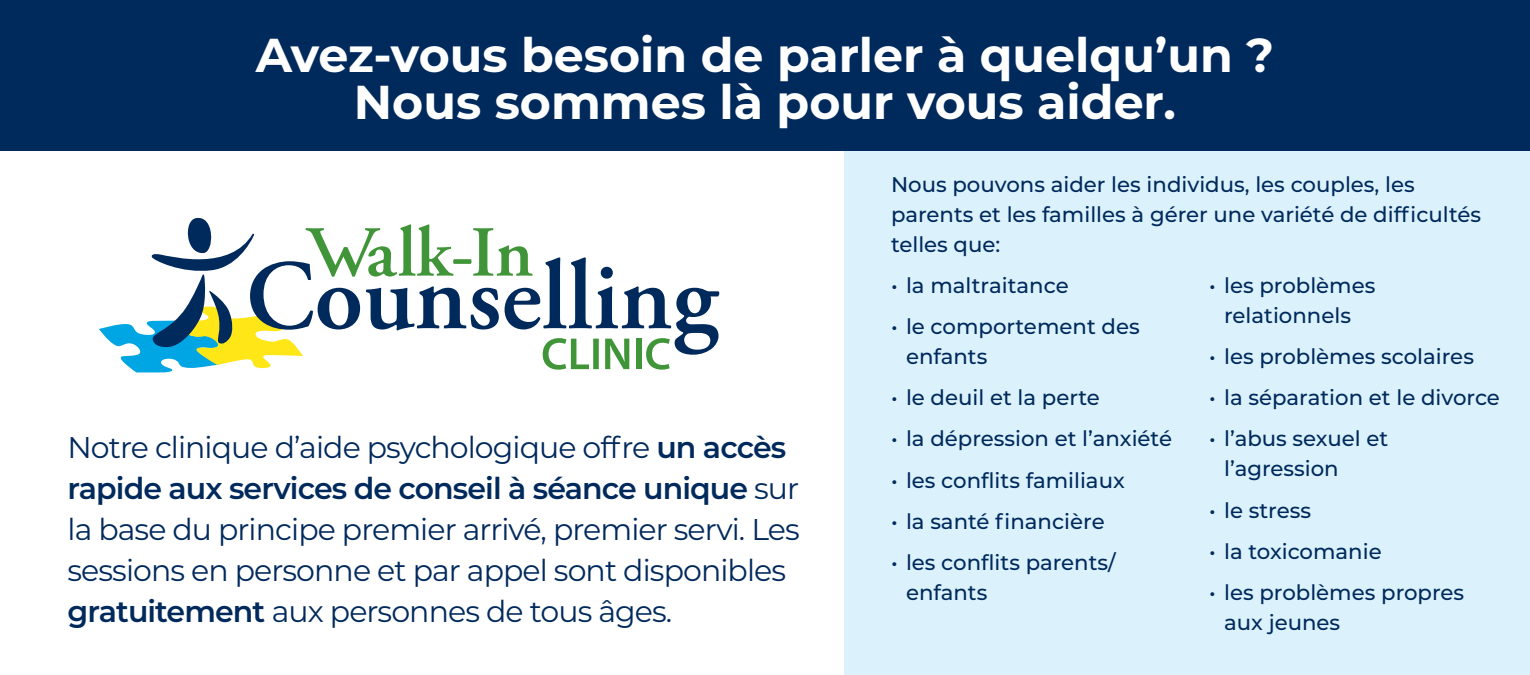
<style>
.page{position:relative;width:1530px;height:675px;background:#fff}
.page>*{position:absolute;margin:0;border:0;box-sizing:border-box;transform-origin:0 0}
.t1{font:700 47.5px/47px "Montserrat";color:#fff;text-align:center}
.t2{font:30px/41px "Montserrat";letter-spacing:-.03em;color:#00295c}
.t3{font:500 21.25px/30px "Montserrat";color:#00295c}
.s1{font-weight:600}
</style>
<div class="page">
<div style="left:844px;top:114px;width:686px;height:561px;background:#dbf2fc"></div>
<div style="left:0;top:0;width:1530px;height:150px;background:#00295c"></div>
<svg style="left:99px;top:218px;width:620px;height:154px"></svg>
<p class="t1" style="left:256px;top:29px;width:1020px">Avez-vous besoin de parler à quelqu’un ?<br>Nous sommes là pour vous aider.</p>
<p class="t2" style="left:68px;top:426px;width:734px">Notre clinique d’aide psychologique offre <span class="s1">un accès rapide aux services de conseil à séance unique</span> sur la base du principe premier arrivé, premier servi. Les sessions en personne et par appel sont disponibles <span class="s1">gratuitement</span> aux personnes de tous âges.</p>
<p class="t3" style="left:891px;top:169px;width:592px">Nous pouvons aider les individus, les couples, les parents et les familles à gérer une variété de difficultés telles que:</p>
<p class="t3" style="left:891px;top:269px;width:179px">• la maltraitance</p>
<p class="t3" style="left:906px;top:310px;width:235px;text-indent:-15px">• le comportement des enfants</p>
<p class="t3" style="left:891px;top:382px;width:210px">• le deuil et la perte</p>
<p class="t3" style="left:891px;top:423px;width:283px">• la dépression et l’anxiété</p>
<p class="t3" style="left:891px;top:464px;width:235px">• les conflits familiaux</p>
<p class="t3" style="left:891px;top:505px;width:215px">• la santé financière</p>
<p class="t3" style="left:906px;top:547px;width:211px;text-indent:-15px">• les conflits parents/ enfants</p>
<p class="t3" style="left:1209px;top:269px;width:168px;text-align:center">• les problèmes relationnels</p>
<p class="t3" style="left:1209px;top:340px;width:266px">• les problèmes scolaires</p>
<p class="t3" style="left:1209px;top:382px;width:292px">• la séparation et le divorce</p>
<p class="t3" style="left:1224px;top:423px;width:166px;text-indent:-15px">• l’abus sexuel et l’agression</p>
<p class="t3" style="left:1209px;top:494px;width:103px">• le stress</p>
<p class="t3" style="left:1209px;top:535px;width:174px">• la toxicomanie</p>
<p class="t3" style="left:1224px;top:577px;width:242px;text-indent:-15px">• les problèmes propres aux jeunes</p>
</div>
